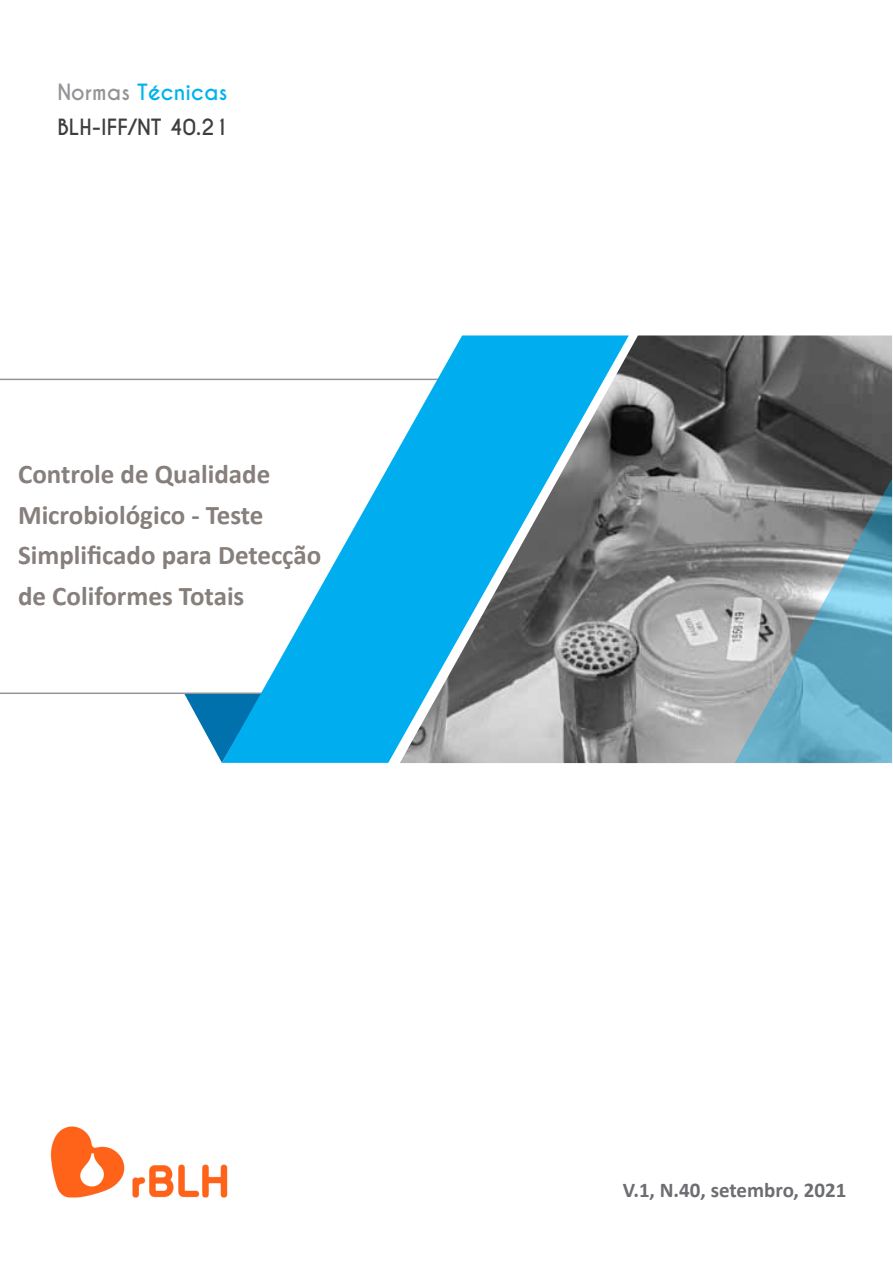
<style>
.page{position:relative;width:893px;height:1263px;background:#fff}
.page>*{position:absolute;margin:0;border:0;box-sizing:border-box;transform-origin:0 0}
.corpo_do_texto{font:700 27px "Calibri";color:#867f7c}
.corpo_do_texto-2{font:700 21px/34.5px "Caviar Dreams";color:#3e3e3f}
.t1{font:700 21px "Calibri";color:#6c6d70}
.s1{color:#939598}
.s2{color:#00b3ef}
</style>
<div class="page">
<hr style="left:0;top:379px;width:509px;height:1px;background:#939598">
<hr style="left:0;top:692px;width:356px;height:2px;background:#939598">
<img style="left:629px;top:335px;width:263px;height:428px">
<svg style="left:184px;top:694px;width:38px;height:69px"></svg>
<svg style="left:222px;top:335px;width:407px;height:428px"></svg>
<svg style="left:735px;top:479px;width:157px;height:284px;background:#7da0ae"></svg>
<img style="left:50px;top:1126px;width:178px;height:72px">
<p class="corpo_do_texto-2" style="left:57px;top:76px;width:173px"><span class="s1">Normas</span> <span class="s2">Técnicas<br></span>BLH-IFF/NT 40.21</p>
<p class="corpo_do_texto" style="left:18px;top:457px;width:254px">Controle de Qualidade</p>
<p class="corpo_do_texto" style="left:18px;top:498px;width:247px">Microbiológico - Teste</p>
<p class="corpo_do_texto" style="left:18px;top:538px;width:305px">Simplificado para Detecção</p>
<p class="corpo_do_texto" style="left:18px;top:579px;width:228px">de Coliformes Totais</p>
<p class="t1" style="left:623px;top:1176px;width:225px">V.1, N.40, setembro, 2021</p>
</div>
